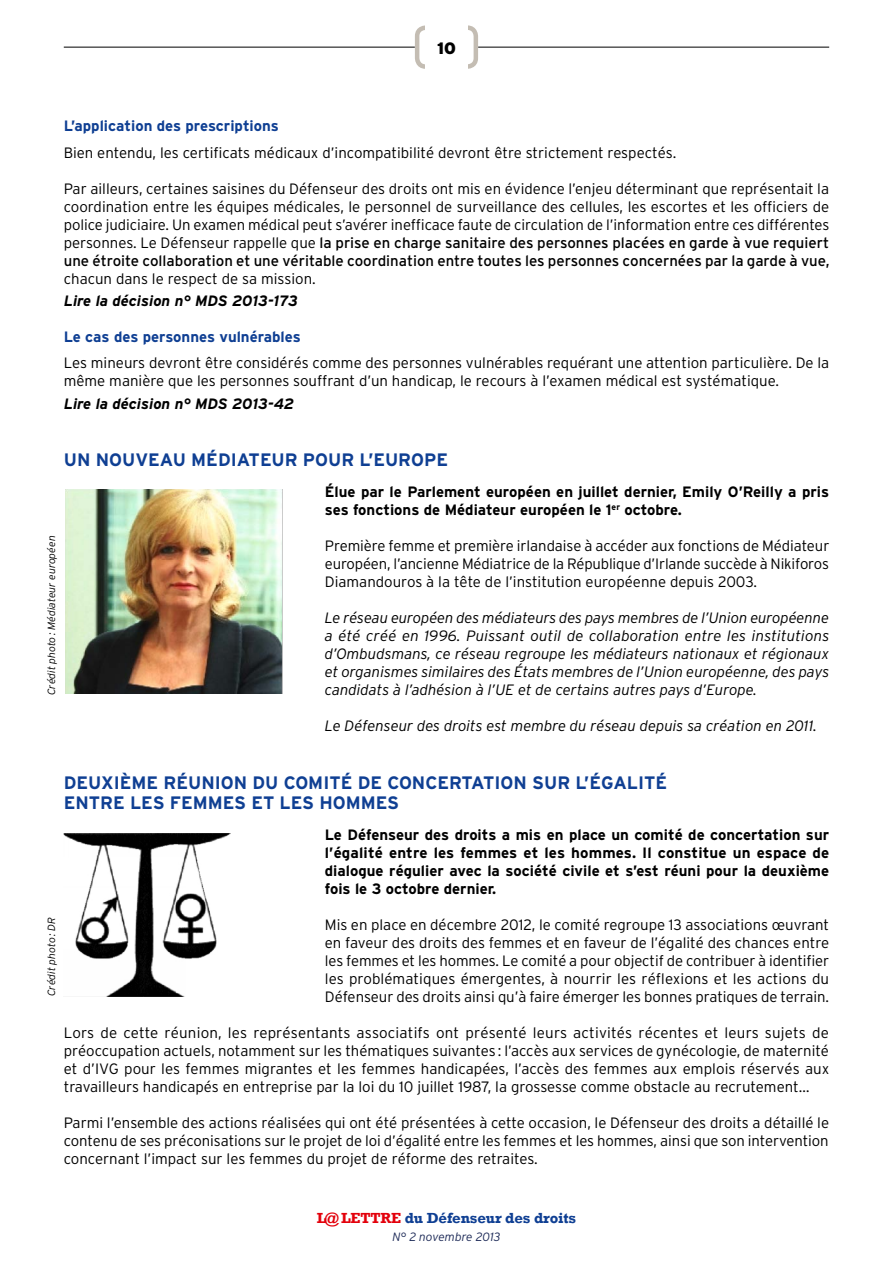
<style>
.page{position:relative;width:893px;height:1263px;background:#fff}
.page>*{position:absolute;margin:0;border:0;box-sizing:border-box;transform-origin:0 0}
.t1{font:700 18px/19.5px "Interstate";color:#0f3f93}
.t2{font:900 16.5px "Interstate";color:#000}
.t3{font:300 15px/18px "Interstate";color:#000;text-align:justify}
.t4{font:italic 300 15px/18px "Interstate";color:#000;text-align:justify}
.t5{font:700 15px/18px "Interstate";color:#000}
.t6{font:700 15px "Interstate";color:#0f3f93}
.t7{font:italic 700 15px "Interstate";color:#000}
.t8{font:700 15px "Rockwell";letter-spacing:-.01em;color:#0f3f93}
.t9{font:italic 300 12px "Interstate";color:#1e2b58}
.t10{font:italic 300 10.5px "Interstate";color:#000}
.s1{font-weight:400}
.s2{color:#e3000b}
</style>
<div class="page">
<hr style="left:64px;top:47px;width:351px;height:1px;background:#000">
<hr style="left:478px;top:47px;width:351px;height:1px;background:#000">
<div style="left:415px;top:25px;width:63px;height:44px;border:4px solid #c4bdb3;border-radius:9px"></div>
<div style="left:425px;top:21px;width:43px;height:52px;background:#fff"></div>
<img style="left:66px;top:490px;width:216px;height:203px">
<img style="left:64px;top:833px;width:166px;height:163px">
<p class="t2" style="left:437px;top:38px;width:20px">10</p>
<p class="t6" style="left:64px;top:117px;width:217px">L’application des prescriptions</p>
<p class="t3" style="left:64px;top:143px;width:614px">Bien entendu, les certificats médicaux d’incompatibilité devront être strictement respectés.</p>
<p class="t3" style="left:64px;top:179px;width:767px">Par ailleurs, certaines saisines du Défenseur des droits ont mis en évidence l’enjeu déterminant que représentait la coordination entre les équipes médicales, le personnel de surveillance des cellules, les escortes et les officiers de police judiciaire. Un examen médical peut s’avérer inefficace faute de circulation de l’information entre ces différentes personnes. Le Défenseur rappelle que <span class="s1">la prise en charge sanitaire des personnes placées en garde à vue requiert une étroite collaboration et une véritable coordination entre toutes les personnes concernées par la garde à vue,</span></p>
<p class="t3" style="left:64px;top:269px;width:253px">chacun dans le respect de sa mission.</p>
<p class="t7" style="left:64px;top:291px;width:236px">Lire la décision n° MDS 2013-173</p>
<p class="t6" style="left:64px;top:327px;width:239px">Le cas des personnes vulnérables</p>
<p class="t3" style="left:64px;top:354px;width:767px">Les mineurs devront être considérés comme des personnes vulnérables requérant une attention particulière. De la même manière que les personnes souffrant d’un handicap, le recours à l’examen médical est systématique.</p>
<p class="t7" style="left:64px;top:394px;width:232px">Lire la décision n° MDS 2013-42</p>
<p class="t10" style="left:45px;top:695px;width:161px;rotate:-90deg">Crédit photo: Médiateur européen</p>
<p class="t1" style="left:64px;top:450px;width:386px">Un nouveau médiateu r pou r l’Eu rope</p>
<p class="t5" style="left:325px;top:483px;width:506px">Élue par le Parlement européen en juillet dernier, Emily O’Reilly a pris ses fonctions de Médiateur européen le 1<sup>er</sup> octobre.</p>
<p class="t3" style="left:325px;top:537px;width:506px">Première femme et première irlandaise à accéder aux fonctions de Médiateur européen, l’ancienne Médiatrice de la République d’Irlande succède à Nikiforos Diamandouros à la tête de l’institution européenne depuis 2003.</p>
<p class="t4" style="left:325px;top:609px;width:506px">Le réseau européen des médiateurs des pays membres de l’Union européenne a été créé en 1996. Puissant outil de collaboration entre les institutions d’Ombudsmans, ce réseau regroupe les médiateurs nationaux et régionaux et organismes similaires des États membres de l’Union européenne, des pays candidats à l’adhésion à l’UE et de certains autres pays d’Europe.</p>
<p class="t4" style="left:325px;top:717px;width:494px">Le Défenseur des droits est membre du réseau depuis sa création en 2011.</p>
<p class="t1" style="left:64px;top:773px;width:602px">Deuxième réu nion du comité de concertation su r l’égalité entre les femmes et les hommes</p>
<p class="t5" style="left:325px;top:825px;width:506px;text-align:justify">Le Défenseur des droits a mis en place un comité de concertation sur l’égalité entre les femmes et les hommes. I l constitue un espace de dialogue régulier avec la société civile et s’est réuni pour la deuxième fois le 3 octobre dernier.</p>
<p class="t3" style="left:325px;top:915px;width:506px">Mis en place en décembre 2012, le comité regroupe 13 associations œuvrant en faveur des droits des femmes et en faveur de l’égalité des chances entre les femmes et les hommes. Le comité a pour objectif de contribuer à identifier les problématiques émergentes, à nourrir les réflexions et les actions du Défenseur des droits ainsi qu’à faire émerger les bonnes pratiques de terrain.</p>
<p class="t3" style="left:64px;top:1023px;width:767px">Lors de cette réunion, les représentants associatifs ont présenté leurs activités récentes et leurs sujets de préoccupation actuels, notamment sur les thématiques suivantes : l’accès aux services de gynécologie, de maternité et d’IVG pour les femmes migrantes et les femmes handicapées, l’accès des femmes aux emplois réservés aux travailleurs handicapés en entreprise par la loi du 10 juillet 1987, la grossesse comme obstacle au recrutement…</p>
<p class="t3" style="left:64px;top:1113px;width:767px">Parmi l’ensemble des actions réalisées qui ont été présentées à cette occasion, le Défenseur des droits a détaillé le contenu de ses préconisations sur le projet de loi d’égalité entre les femmes et les hommes, ainsi que son intervention concernant l’impact sur les femmes du projet de réforme des retraites.</p>
<p class="t10" style="left:45px;top:996px;width:80px;rotate:-90deg">Crédit photo: DR</p>
<p class="t8" style="left:317px;top:1208px;width:261px"><span class="s2">L@ lettre</span> du Défenseur des droits</p>
<p class="t9" style="left:392px;top:1229px;width:110px">N° 2 novembre 2013</p>
</div>
